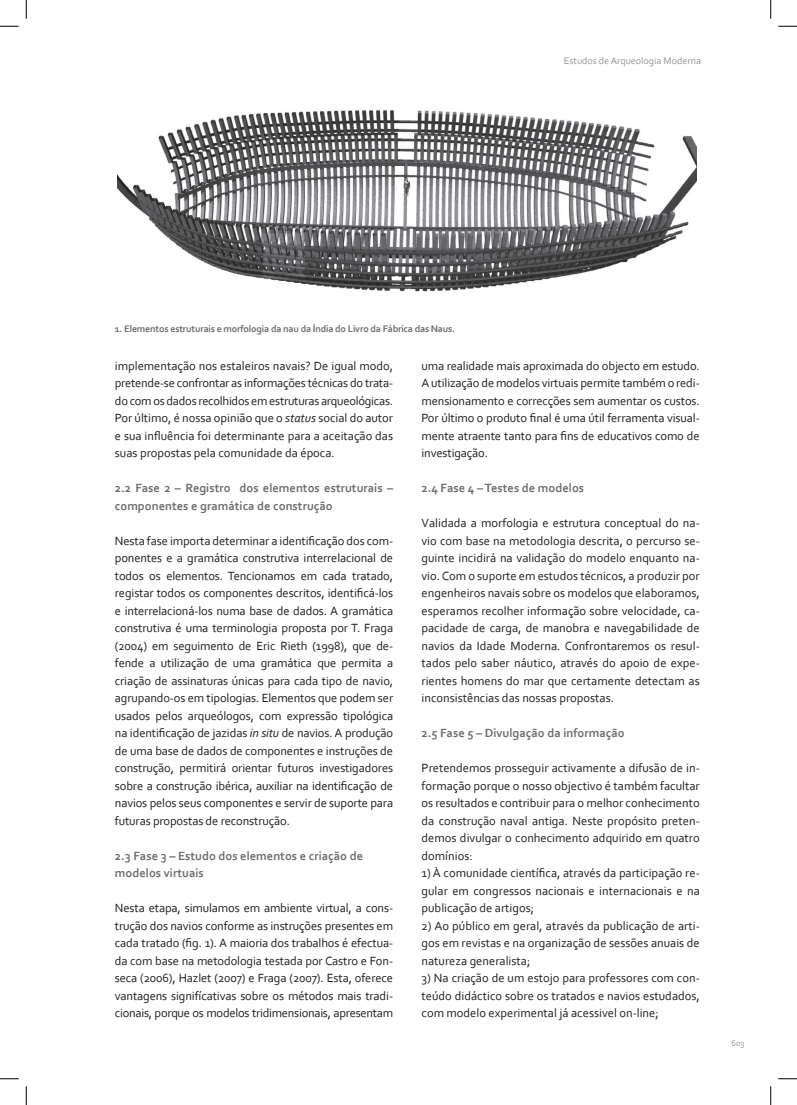
<style>
.page{position:relative;width:797px;height:1105px;background:#fff}
.page>*{position:absolute;margin:0;border:0;box-sizing:border-box;transform-origin:0 0}
.t1{font:12.5px/17.5px "Corbel";color:#231f20;text-align:justify}
.t2{font:700 12.5px/17.5px "Corbel";color:#6c6d70}
.t3{font:700 10px "Corbel";letter-spacing:-.02em;color:#6c6d70}
.t4{font:10px "Corbel";color:#939598}
.t5{font:8.75px "Corbel";color:#939598}
.s1{font-style:italic}
</style>
<div class="page">
<img style="left:118px;top:110px;width:578px;height:182px">
<svg style="left:0;top:25px;width:19px;height:2px"></svg>
<svg style="left:778px;top:25px;width:19px;height:2px"></svg>
<svg style="left:0;top:1078px;width:19px;height:1px"></svg>
<svg style="left:778px;top:1078px;width:19px;height:1px"></svg>
<svg style="left:25px;top:0;width:2px;height:19px"></svg>
<svg style="left:25px;top:1086px;width:2px;height:19px"></svg>
<svg style="left:770px;top:0;width:1px;height:19px"></svg>
<svg style="left:770px;top:1086px;width:1px;height:19px"></svg>
<p class="t4" style="left:564px;top:54px;width:138px">Estudos de Arqueologia Moderna</p>
<p class="t3" style="left:115px;top:322px;width:342px">1. Elementos estruturais e morfologia da nau da Índia do Livro da Fábrica das Naus.</p>
<p class="t1" style="left:115px;top:357px;width:280px">implementação nos estaleiros navais? De igual modo, pretende-se confrontar as informações técnicas do trata&shy;do com os dados recolhidos em estruturas arqueológicas.</p>
<p class="t1" style="left:115px;top:409px;width:280px">Por último, é nossa opinião que o <span class="s1">status</span> social do autor e sua influência foi determinante para a aceitação das suas propostas pela comunidade da época.</p>
<p class="t2" style="left:115px;top:479px;width:280px">2.2 Fase 2 – Registro dos elementos estruturais – componentes e gramática de construção</p>
<p class="t1" style="left:115px;top:532px;width:280px">Nesta fase importa determinar a identificação dos com&shy;ponentes e a gramática construtiva interrelacional de todos os elementos. Tencionamos em cada tratado, registar todos os componentes descritos, identificá-los e interrelacioná-los numa base de dados. A gramática construtiva é uma terminologia proposta por T. Fraga (2004) em seguimento de Eric Rieth (1998), que de&shy;fende a utilização de uma gramática que permita a criação de assinaturas únicas para cada tipo de navio, agrupando-os em tipologias. Elementos que podem ser usados pelos arqueólogos, com expressão tipológica na identificação de jazidas <span class="s1">in situ</span> de navios. A produção de uma base de dados de componentes e instruções de construção, permitirá orientar futuros investigadores sobre a construção ibérica, auxiliar na identificação de navios pelos seus componentes e servir de suporte para futuras propostas de reconstrução.</p>
<p class="t2" style="left:115px;top:847px;width:250px">2.3 Fase 3 – Estudo dos elementos e criação de</p>
<p class="t2" style="left:115px;top:864px;width:90px">modelos virtuais</p>
<p class="t1" style="left:115px;top:899px;width:280px">Nesta etapa, simulamos em ambiente virtual, a cons&shy;trução dos navios conforme as instruções presentes em cada tratado (fig. 1). A maioria dos trabalhos é efectua-</p>
<p class="t1" style="left:115px;top:952px;width:280px">da com base na metodologia testada por Castro e Fon&shy;seca (2006), Hazlet (2007) e Fraga (2007). Esta, oferece vantagens signifícativas sobre os métodos mais tradi&shy;cionais, porque os modelos tridimensionais, apresentam</p>
<p class="t1" style="left:421px;top:357px;width:280px">uma realidade mais aproximada do objecto em estudo.<br>A utilização de modelos virtuais permite também o redi&shy;mensionamento e correcções sem aumentar os custos.<br>Por último o produto final é uma útil ferramenta visual&shy;mente atraente tanto para fins de educativos como de investigação.</p>
<p class="t2" style="left:421px;top:479px;width:164px">2.4 Fase 4 – Testes de modelos</p>
<p class="t1" style="left:421px;top:514px;width:280px">Validada a morfologia e estrutura conceptual do na&shy;vio com base na metodologia descrita, o percurso se-</p>
<p class="t1" style="left:421px;top:549px;width:280px">guinte incidirá na validação do modelo enquanto na&shy;vio. Com o suporte em estudos técnicos, a produzir por engenheiros navais sobre os modelos que elaboramos, esperamos recolher informação sobre velocidade, ca&shy;pacidade de carga, de manobra e navegabilidade de navios da Idade Moderna. Confrontaremos os resul&shy;tados pelo saber náutico, através do apoio de expe&shy;rientes homens do mar que certamente detectam as inconsistências das nossas propostas.</p>
<p class="t2" style="left:421px;top:724px;width:205px">2.5 Fase 5 – Divulgação da informação</p>
<p class="t1" style="left:421px;top:759px;width:280px">Pretendemos prosseguir activamente a difusão de in&shy;formação porque o nosso objectivo é também facultar os resultados e contribuir para o melhor conhecimento da construção naval antiga. Neste propósito preten&shy;demos divulgar o conhecimento adquirido em quatro domínios:</p>
<p class="t1" style="left:421px;top:864px;width:280px">1) À comunidade científica, através da participação re&shy;gular em congressos nacionais e internacionais e na publicação de artigos;</p>
<p class="t1" style="left:421px;top:917px;width:280px">2) Ao público em geral, através da publicação de arti&shy;gos em revistas e na organização de sessões anuais de natureza generalista;</p>
<p class="t1" style="left:421px;top:969px;width:280px">3) Na criação de um estojo para professores com con&shy;teúdo didáctico sobre os tratados e navios estudados, com modelo experimental já acessivel on-line;</p>
<p class="t5" style="left:731px;top:1037px;width:14px">603</p>
</div>
